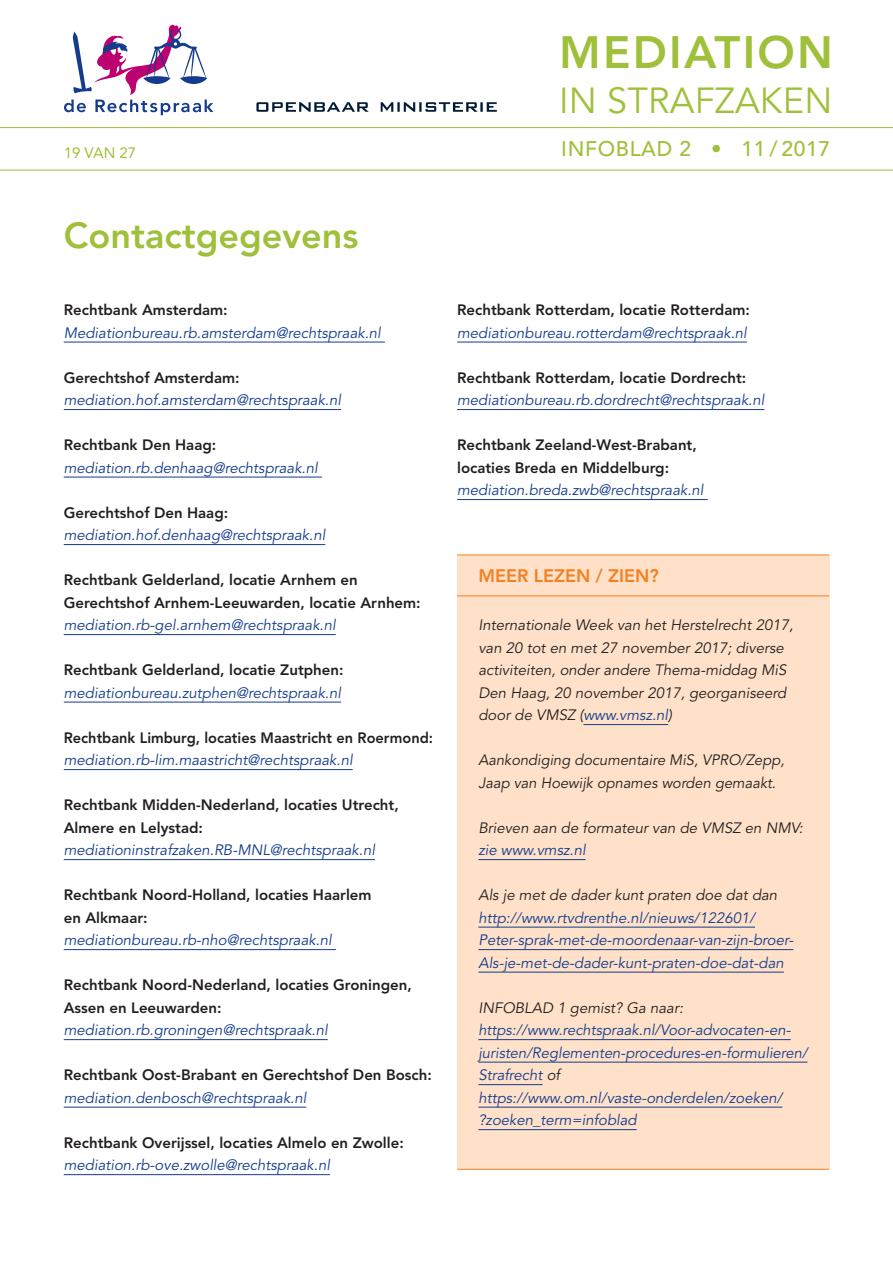
<style>
.page{position:relative;width:893px;height:1263px;background:#fff}
.page>*{position:absolute;margin:0;border:0;box-sizing:border-box;transform-origin:0 0}
.t1{font:800 45px "Avenir";letter-spacing:.05em;color:#9fc03a}
._01_kop_1{font:800 36px "Avenir";color:#9fc03a}
.t2{font:36px "Avenir";letter-spacing:.005em;color:#9fc03a}
.t3{font:500 21px "Avenir";letter-spacing:.03em;color:#9fc03a}
.Kadertekst_kop_O{font:800 18px "Avenir";color:#f58021}
._00_looptekst{font:800 15px/22.5px "Avenir";color:#231f20}
._00_looptekst-2{font:italic 15px "Avenir";color:#143b8d}
.Kadertekst_O{font:italic 15px/22.5px "Avenir";color:#143b8d}
.Kadertekst_O-2{font:italic 15px/22.5px "Avenir";color:#231f20}
.t4{font:15px "Avenir";color:#9fc03a}
.s1{color:#143b8d}
.s2{color:#231f20}
</style>
<div class="page">
<hr style="left:64px;top:342px;width:321px;height:1px;background:#143b8d">
<hr style="left:64px;top:409px;width:277px;height:1px;background:#143b8d">
<hr style="left:64px;top:477px;width:258px;height:1px;background:#143b8d">
<hr style="left:64px;top:544px;width:261px;height:1px;background:#143b8d">
<hr style="left:64px;top:634px;width:272px;height:1px;background:#143b8d">
<hr style="left:64px;top:702px;width:277px;height:1px;background:#143b8d">
<hr style="left:64px;top:769px;width:289px;height:1px;background:#143b8d">
<hr style="left:64px;top:859px;width:311px;height:1px;background:#143b8d">
<hr style="left:64px;top:949px;width:272px;height:1px;background:#143b8d">
<hr style="left:64px;top:1039px;width:264px;height:1px;background:#143b8d">
<hr style="left:64px;top:1107px;width:242px;height:1px;background:#143b8d">
<hr style="left:64px;top:1174px;width:266px;height:1px;background:#143b8d">
<hr style="left:457px;top:342px;width:290px;height:1px;background:#143b8d">
<hr style="left:457px;top:409px;width:307px;height:1px;background:#143b8d">
<hr style="left:457px;top:499px;width:251px;height:1px;background:#143b8d">
<div style="left:457px;top:555px;width:372px;height:51px;background:#fee1c8"></div>
<hr style="left:457px;top:554px;width:372px;height:1px;background:#f58021">
<div style="left:457px;top:600px;width:372px;height:141px;background:#fee1c8"></div>
<hr style="left:583px;top:724px;width:85px;height:1px;background:#143b8d">
<div style="left:457px;top:735px;width:372px;height:74px;background:#fee1c8"></div>
<div style="left:457px;top:803px;width:372px;height:73px;background:#fee1c8"></div>
<hr style="left:478px;top:859px;width:108px;height:1px;background:#143b8d">
<div style="left:457px;top:870px;width:372px;height:119px;background:#fee1c8"></div>
<hr style="left:478px;top:927px;width:277px;height:1px;background:#143b8d">
<hr style="left:478px;top:949px;width:315px;height:1px;background:#143b8d">
<hr style="left:478px;top:972px;width:306px;height:1px;background:#143b8d">
<div style="left:457px;top:983px;width:372px;height:186px;background:#fee1c8"></div>
<hr style="left:478px;top:1039px;width:313px;height:1px;background:#143b8d">
<hr style="left:478px;top:1062px;width:329px;height:1px;background:#143b8d">
<hr style="left:478px;top:1084px;width:64px;height:1px;background:#143b8d">
<hr style="left:478px;top:1107px;width:304px;height:1px;background:#143b8d">
<hr style="left:478px;top:1129px;width:159px;height:1px;background:#143b8d">
<hr style="left:457px;top:1169px;width:372px;height:1px;background:#f58021">
<hr style="left:457px;top:595px;width:372px;height:1px;background:#f58021">
<svg style="left:64px;top:25px;width:149px;height:90px"></svg>
<hr style="left:0;top:127px;width:893px;height:1px;background:#9fc03a">
<hr style="left:0;top:170px;width:893px;height:1px;background:#9fc03a">
<img style="left:256px;top:102px;width:241px;height:10px">
<p class="t4" style="left:64px;top:144px;width:74px">19 VAN 27</p>
<p class="_01_kop_1" style="left:64px;top:214px;width:296px">Contactgegevens</p>
<p class="_00_looptekst" style="left:64px;top:299px;width:165px">Rechtbank Amsterdam:</p>
<p class="_00_looptekst-2" style="left:64px;top:324px;width:318px">Mediationbureau.rb.amsterdam@rechtspraak.nl</p>
<p class="_00_looptekst" style="left:64px;top:366px;width:177px">Gerechtshof Amsterdam:</p>
<p class="_00_looptekst-2" style="left:64px;top:391px;width:279px">mediation.hof.amsterdam@rechtspraak.nl</p>
<p class="_00_looptekst" style="left:64px;top:434px;width:154px">Rechtbank Den Haag:</p>
<p class="_00_looptekst-2" style="left:64px;top:459px;width:255px">mediation.rb.denhaag@rechtspraak.nl</p>
<p class="_00_looptekst" style="left:64px;top:501px;width:166px">Gerechtshof Den Haag:</p>
<p class="_00_looptekst-2" style="left:64px;top:526px;width:263px">mediation.hof.denhaag@rechtspraak.nl</p>
<p class="_00_looptekst" style="left:64px;top:569px;width:358px">Rechtbank Gelderland, locatie Arnhem en<br>Gerechtshof Arnhem-Leeuwarden, locatie Arnhem:</p>
<p class="_00_looptekst-2" style="left:64px;top:616px;width:273px">mediation.rb-gel.arnhem@rechtspraak.nl</p>
<p class="_00_looptekst" style="left:64px;top:659px;width:281px">Rechtbank Gelderland, locatie Zutphen:</p>
<p class="_00_looptekst-2" style="left:64px;top:684px;width:279px">mediationbureau.zutphen@rechtspraak.nl</p>
<p class="_00_looptekst" style="left:64px;top:726px;width:371px">Rechtbank Limburg, locaties Maastricht en Roermond:</p>
<p class="_00_looptekst-2" style="left:64px;top:751px;width:290px">mediation.rb-lim.maastricht@rechtspraak.nl</p>
<p class="_00_looptekst" style="left:64px;top:794px;width:337px">Rechtbank Midden-Nederland, locaties Utrecht,<br>Almere en Lelystad:</p>
<p class="_00_looptekst-2" style="left:64px;top:841px;width:313px">mediationinstrafzaken.RB-MNL@rechtspraak.nl</p>
<p class="_00_looptekst" style="left:64px;top:884px;width:309px">Rechtbank Noord-Holland, locaties Haarlem en Alkmaar:</p>
<p class="_00_looptekst-2" style="left:64px;top:931px;width:270px">mediationbureau.rb-nho@rechtspraak.nl</p>
<p class="_00_looptekst" style="left:64px;top:974px;width:350px">Rechtbank Noord-Nederland, locaties Groningen,<br>Assen en Leeuwarden:</p>
<p class="_00_looptekst-2" style="left:64px;top:1021px;width:265px">mediation.rb.groningen@rechtspraak.nl</p>
<p class="_00_looptekst" style="left:64px;top:1064px;width:369px">Rechtbank Oost-Brabant en Gerechtshof Den Bosch:</p>
<p class="_00_looptekst-2" style="left:64px;top:1089px;width:244px">mediation.denbosch@rechtspraak.nl</p>
<p class="_00_looptekst" style="left:64px;top:1131px;width:342px">Rechtbank Overijssel, locaties Almelo en Zwolle:</p>
<p class="_00_looptekst-2" style="left:64px;top:1156px;width:268px">mediation.rb-ove.zwolle@rechtspraak.nl</p>
<h1 class="t1" style="left:559px;top:26px;width:275px">MEDIATION</h1>
<h2 class="t2" style="left:559px;top:80px;width:275px">IN STRAFZAKEN</h2>
<h3 class="t3" style="left:561px;top:137px;width:270px">INFOBLAD 2 • 11 / 2017</h3>
<p class="_00_looptekst" style="left:457px;top:299px;width:294px">Rechtbank Rotterdam, locatie Rotterdam:</p>
<p class="_00_looptekst-2" style="left:457px;top:324px;width:291px">mediationbureau.rotterdam@rechtspraak.nl</p>
<p class="_00_looptekst" style="left:457px;top:366px;width:291px">Rechtbank Rotterdam, locatie Dordrecht:</p>
<p class="_00_looptekst-2" style="left:457px;top:391px;width:309px">mediationbureau.rb.dordrecht@rechtspraak.nl</p>
<p class="_00_looptekst" style="left:457px;top:434px;width:241px">Rechtbank Zeeland-West-Brabant, locaties Breda en Middelburg:</p>
<p class="_00_looptekst-2" style="left:457px;top:481px;width:248px">mediation.breda.zwb@rechtspraak.nl</p>
<p class="Kadertekst_kop_O" style="left:478px;top:565px;width:182px">MEER LEZEN / ZIEN?</p>
<p class="Kadertekst_O-2" style="left:478px;top:614px;width:316px">Internationale Week van het Herstelrecht 2017, van 20 tot en met 27 november 2017; diverse activiteiten, onder andere Thema-middag MiS Den Haag, 20 november 2017, georganiseerd door de VMSZ (<span class="s1">www.vmsz.nl</span>)</p>
<p class="Kadertekst_O-2" style="left:478px;top:749px;width:308px">Aankondiging documentaire MiS, VPRO/Zepp,<br>Jaap van Hoewijk opnames worden gemaakt.</p>
<p class="Kadertekst_O-2" style="left:478px;top:817px;width:326px">Brieven aan de formateur van de VMSZ en NMV: <span class="s1">zie www.vmsz.nl</span></p>
<p class="Kadertekst_O" style="left:478px;top:884px;width:316px"><span class="s2">Als je met de dader kunt praten doe dat dan </span>http://www.rtvdrenthe.nl/nieuws/122601/ Peter-sprak-met-de-moordenaar-van-zijn-broer-Als-je-met-de-dader-kunt-praten-doe-dat-dan</p>
<p class="Kadertekst_O" style="left:478px;top:997px;width:331px"><span class="s2">INFOBLAD 1 gemist? Ga naar: </span>https://www.rechtspraak.nl/Voor-advocaten-en&shy;juristen/Reglementen-procedures-en-formulieren/ Strafrecht <span class="s2">of </span>https://www.om.nl/vaste-onderdelen/zoeken/ ?zoeken_term=infoblad</p>
</div>
